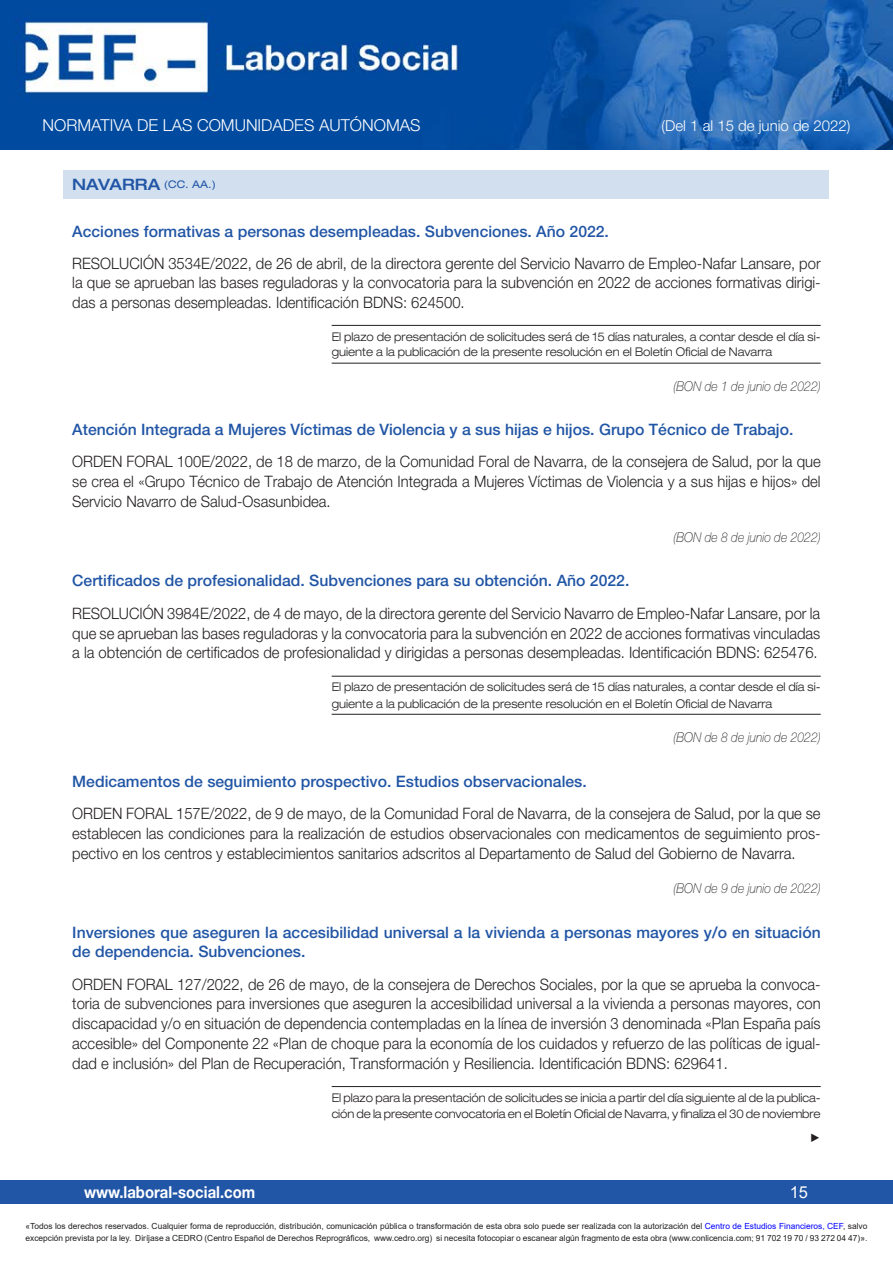
<style>
.page{position:relative;width:893px;height:1263px;background:#fff}
.page>*{position:absolute;margin:0;border:0;box-sizing:border-box;transform-origin:0 0}
.t1{font:300 16.5px "Helvetica Neue LT Std";color:#fff}
.t2{font:700 16.5px "Helvetica Neue LT Std";color:#fff;scale:.9 1}
.t3{font:16.5px "Arial";color:#fff}
.Contenido{font:300 15.75px/19.8px "Helvetica Neue LT Std";color:#231f20;text-align:justify;scale:.94 1}
.Título-cabecera{font:500 15.75px/19px "Helvetica Neue LT Std";color:#2155a5}
.t4{font:300 15px "Helvetica Neue LT Std";color:#fff}
.publicación{font:italic 100 13.5px "Helvetica Neue LT Std";color:#231f20;scale:.9 1}
.Plazo{font:300 expanded 12px/15.8px "Helvetica Neue LT Std";color:#231f20;scale:.92 1}
.a__plazo{font:12px "Times New Roman";color:#231f20;scale:.92 1}
.Comunidades_division{font:expanded 10.5px "Helvetica Neue LT Std";color:#2155a5}
.t5{font:8.4px/12px "Arial";color:#231f20}
.s1{font-weight:500;font-size:15.75px}
.s2{color:#00f}
</style>
<div class="page">
<div style="left:0;top:1180px;width:893px;height:23px;background:#2155a5"></div>
<img style="left:0;top:0;width:893px;height:149px">
<hr style="left:332px;top:325px;width:489px;height:1px;background:#231f20">
<hr style="left:332px;top:363px;width:489px;height:1px;background:#231f20">
<hr style="left:332px;top:676px;width:489px;height:1px;background:#231f20">
<hr style="left:332px;top:714px;width:489px;height:1px;background:#231f20">
<hr style="left:332px;top:1086px;width:489px;height:1px;background:#231f20">
<div style="left:64px;top:170px;width:765px;height:28px;background:#d1dfee"></div>
<p class="t1" style="left:43px;top:115px;width:379px">NORMATIVA DE LAS COMUNIDADES AUTÓNOMAS</p>
<p class="t4" style="left:662px;top:117px;width:190px">(Del 1 al 15 de junio de 2022)</p>
<p class="Comunidades_division" style="left:72px;top:178px;width:145px"><span class="s1">NAVARRA</span> (CC. AA.)</p>
<p class="Título-cabecera" style="left:72px;top:221px;width:538px">Acciones formativas a personas desempleadas. Subvenciones. Año 2022.</p>
<p class="Contenido" style="left:72px;top:253px;width:798px">RESOLUCIÓN 3534E/2022, de 26 de abril, de la directora gerente del Servicio Navarro de Empleo-Nafar Lansare, por la que se aprueban las bases reguladoras y la convocatoria para la subvención en 2022 de acciones formativas dirigi&shy;das a personas desempleadas. Identificación BDNS: 624500.</p>
<p class="Plazo" style="left:332px;top:328px;width:533px">El plazo de presentación de solicitudes será de 15 días naturales, a contar desde el día si&shy;guiente a la publicación de la presente resolución en el Boletín Oficial de Navarra</p>
<p class="publicación" style="left:673px;top:378px;width:165px">(BON de 1 de junio de 2022)</p>
<p class="Título-cabecera" style="left:72px;top:420px;width:723px">Atención Integrada a Mujeres Víctimas de Violencia y a sus hijas e hijos. Grupo Técnico de Trabajo.</p>
<p class="Contenido" style="left:72px;top:452px;width:798px">ORDEN FORAL 100E/2022, de 18 de marzo, de la Comunidad Foral de Navarra, de la consejera de Salud, por la que se crea el «Grupo Técnico de Trabajo de Atención Integrada a Mujeres Víctimas de Violencia y a sus hijas e hijos» del Servicio Navarro de Salud-Osasunbidea.</p>
<p class="publicación" style="left:673px;top:529px;width:165px">(BON de 8 de junio de 2022)</p>
<p class="Título-cabecera" style="left:72px;top:571px;width:559px">Certificados de profesionalidad. Subvenciones para su obtención. Año 2022.</p>
<p class="Contenido" style="left:72px;top:603px;width:797px">RESOLUCIÓN 3984E/2022, de 4 de mayo, de la directora gerente del Servicio Navarro de Empleo-Nafar Lansare, por la que se aprueban las bases reguladoras y la convocatoria para la subvención en 2022 de acciones formativas vinculadas a la obtención de certificados de profesionalidad y dirigidas a personas desempleadas. Identificación BDNS: 625476.</p>
<p class="Plazo" style="left:332px;top:679px;width:533px">El plazo de presentación de solicitudes será de 15 días naturales, a contar desde el día si&shy;guiente a la publicación de la presente resolución en el Boletín Oficial de Navarra</p>
<p class="publicación" style="left:673px;top:729px;width:165px">(BON de 8 de junio de 2022)</p>
<p class="Título-cabecera" style="left:72px;top:771px;width:516px">Medicamentos de seguimiento prospectivo. Estudios observacionales.</p>
<p class="Contenido" style="left:72px;top:803px;width:798px">ORDEN FORAL 157E/2022, de 9 de mayo, de la Comunidad Foral de Navarra, de la consejera de Salud, por la que se establecen las condiciones para la realización de estudios observacionales con medicamentos de seguimiento pros&shy;pectivo en los centros y establecimientos sanitarios adscritos al Departamento de Salud del Gobierno de Navarra.</p>
<p class="publicación" style="left:673px;top:881px;width:165px">(BON de 9 de junio de 2022)</p>
<p class="Título-cabecera" style="left:72px;top:923px;width:750px">Inversiones que aseguren la accesibilidad universal a la vivienda a personas mayores y/o en situación de dependencia. Subvenciones.</p>
<p class="Contenido" style="left:72px;top:974px;width:798px">ORDEN FORAL 127/2022, de 26 de mayo, de la consejera de Derechos Sociales, por la que se aprueba la convoca&shy;toria de subvenciones para inversiones que aseguren la accesibilidad universal a la vivienda a personas mayores, con discapacidad y/o en situación de dependencia contempladas en la línea de inversión 3 denominada «Plan España país accesible» del Componente 22 «Plan de choque para la economía de los cuidados y refuerzo de las políticas de igual&shy;dad e inclusión» del Plan de Recuperación, Transformación y Resiliencia. Identificación BDNS: 629641.</p>
<p class="Plazo" style="left:332px;top:1089px;width:533px">El plazo para la presentación de solicitudes se inicia a partir del día siguiente al de la publica&shy;ción de la presente convocatoria en el Boletín Oficial de Navarra, y finaliza el 30 de noviembre</p>
<p class="a__plazo" style="left:810px;top:1129px;width:13px">►</p>
<p class="t2" style="left:84px;top:1182px;width:192px">www.laboral-social.com</p>
<p class="t3" style="left:790px;top:1180px;width:20px">15</p>
<p class="t5" style="left:26px;top:1220px;width:843px">«Todos los derechos reservados. Cualquier forma de reproducción, distribución, comunicación pública o transformación de esta obra solo puede ser realizada con la autorización del <span class="s2">Centro de Estudios Financieros, CEF</span>, salvo excepción prevista por la ley. Diríjase a CEDRO (Centro Español de Derechos Reprográficos, www.cedro.org) si necesita fotocopiar o escanear algún fragmento de esta obra (www.conlicencia.com; 91 702 19 70 / 93 272 04 47)».</p>
</div>
